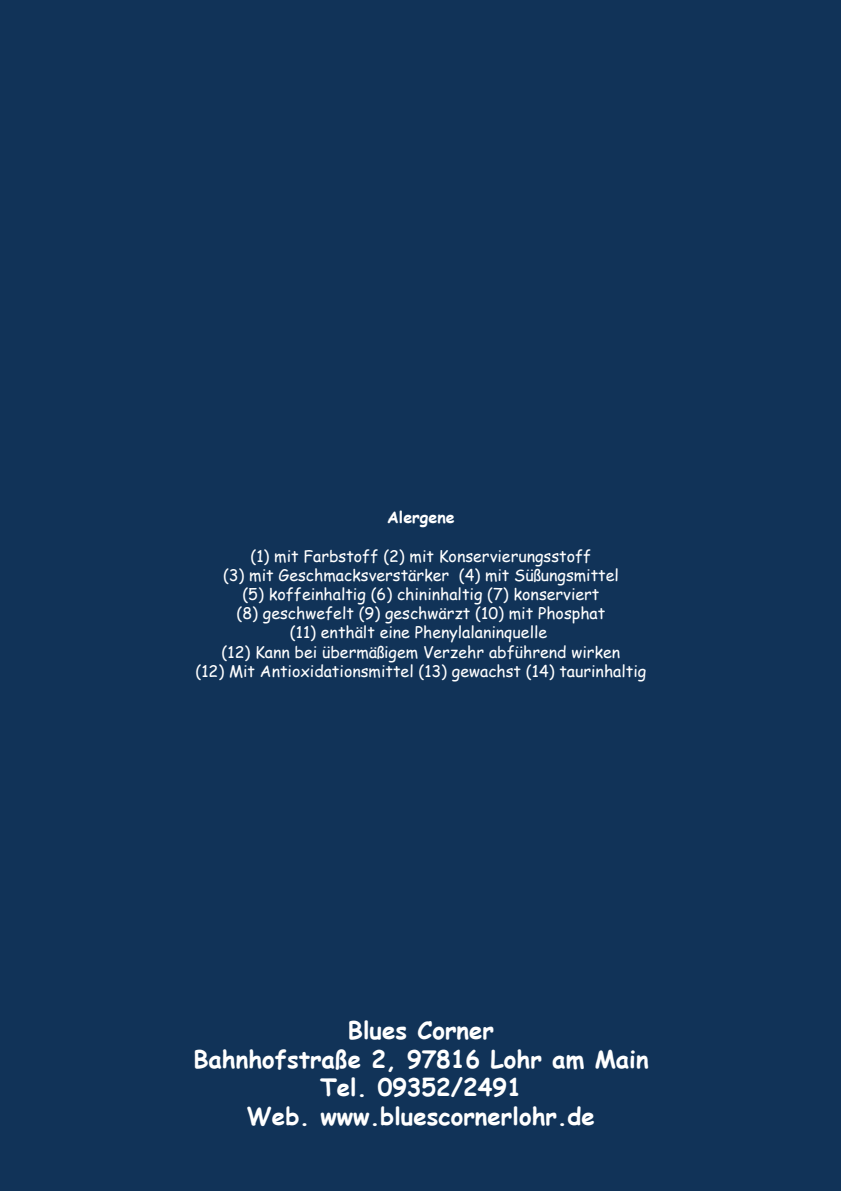
<style>
.page{position:relative;width:842px;height:1191px;background:#fff}
.page>*{position:absolute;margin:0;border:0;box-sizing:border-box;transform-origin:0 0}
.t1{font:700 24px/28.8px "Comic Sans MS";color:#fff;text-align:center}
.t2{font:16px/19.2px "Comic Sans MS";color:#fff;text-align:center}
.t3{font:700 16px "Comic Sans MS";color:#fff}
</style>
<div class="page">
<div style="left:1px;top:0;width:840px;height:1190px;background:#113358"></div>
<p class="t3" style="left:387px;top:505px;width:69px">Alergene</p>
<p class="t2" style="left:196px;top:545px;width:452px">(1) mit Farbstoff (2) mit Konservierungsstoff<br>(3) mit Geschmacksverstärker (4) mit Süßungsmittel<br>(5) koffeinhaltig (6) chininhaltig (7) konserviert<br>(8) geschwefelt (9) geschwärzt (10) mit Phosphat<br>(11) enthält eine Phenylalaninquelle<br>(12) Kann bei übermäßigem Verzehr abführend wirken<br>(12) Mit Antioxidationsmittel (13) gewachst (14) taurinhaltig</p>
<h1 class="t1" style="left:193px;top:1014px;width:457px">Blues Corner<br>Bahnhofstraße 2, 97816 Lohr am Main<br>Tel. 09352/2491<br>Web. www.bluescornerlohr.de</h1>
</div>
